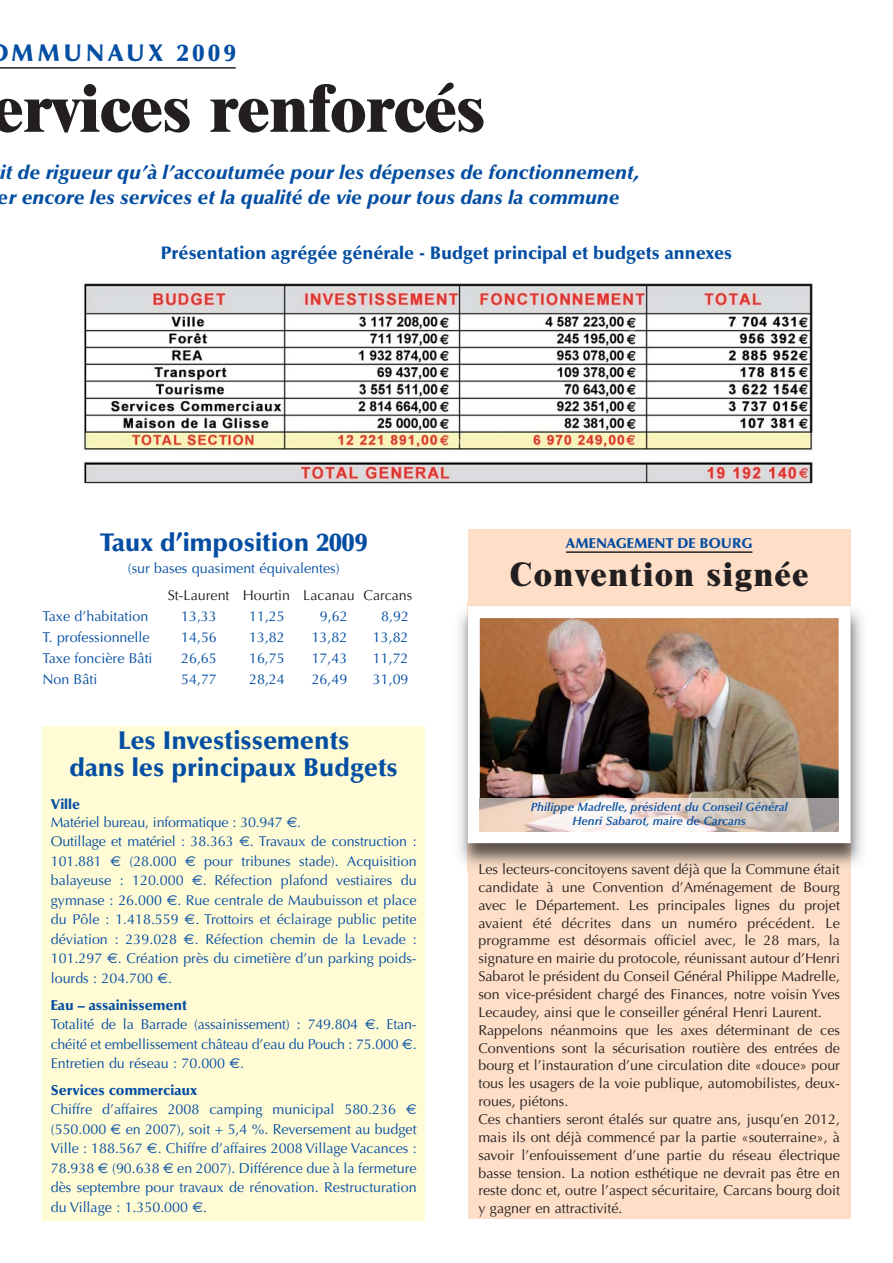
<style>
.page{position:relative;width:893px;height:1263px;background:#fff}
.page>*{position:absolute;margin:0;border:0;box-sizing:border-box;transform-origin:0 0}
.t1{font:800 66px "Times";color:#231f20}
.t2{font:800 33px "Times";letter-spacing:.05em;color:#231f20}
.t3{font:900 25.5px/27px "Optima";color:#034ea2;text-align:center}
.t4{font:900 24px "Optima";letter-spacing:.15em;color:#034ea2}
.t5{font:italic 900 19.5px/25.5px "Optima";color:#034ea2}
.t6{font:900 18px "Optima";color:#034ea2}
.t7{font:14.25px/19.5px "Optima";color:#034ea2}
.t8{font:14.25px/17.9px "Optima";color:#231f20}
.t9{font:900 14.25px "Optima";color:#034ea2}
.t10{font:italic 600 12px/14.7px "Optima";color:#034ea2;text-align:center}
.s1{font-weight:900}
.s2{font-family:"Euro Sans"}
</style>
<div class="page">
<hr style="left:0;top:67px;width:236px;height:2px;background:#231f20">
<img style="left:83px;top:283px;width:730px;height:201px">
<div style="left:42px;top:726px;width:383px;height:494px;background:#fffbd5"></div>
<div style="left:468px;top:529px;width:382px;height:690px;background:#fedec7"></div>
<img style="left:458px;top:601px;width:405px;height:272px">
<img style="left:481px;top:619px;width:356px;height:180px">
<div style="left:468px;top:606px;width:382px;height:237px;border:12px solid #fff"></div>
<img style="left:480px;top:799px;width:358px;height:32px">
<hr style="left:566px;top:551px;width:186px;height:2px;background:#231f20">
<h3 class="t4" style="left:11px;top:43px;width:226px">MMUNAUX 2009</h3>
<h1 class="t1" style="left:-8px;top:85px;width:494px">ervices renforcés</h1>
<h3 class="t5" style="left:-2px;top:161px;width:643px">it de rigueur qu’à l’accoutumée pour les dépenses de fonctionnement, er encore les services et la qualité de vie pour tous dans la commune</h3>
<p class="t6" style="left:161px;top:246px;width:572px">Présentation agrégée générale - Budget principal et budgets annexes</p>
<h3 class="t3" style="left:100px;top:531px;width:269px">Taux d’imposition 2009</h3>
<p class="t7" style="left:128px;top:560px;width:214px">(sur bases quasiment équivalentes)</p>
<p class="t8" style="left:168px;top:588px;width:246px">St-Laurent Hourtin Lacanau Carcans</p>
<p class="t7" style="left:42px;top:608px;width:107px">Taxe d’habitation</p>
<p class="t7" style="left:181px;top:608px;width:37px">13,33</p>
<p class="t7" style="left:249px;top:608px;width:37px">11,25</p>
<p class="t7" style="left:320px;top:608px;width:29px">9,62</p>
<p class="t7" style="left:381px;top:608px;width:29px">8,92</p>
<p class="t7" style="left:42px;top:629px;width:109px">T. professionnelle</p>
<p class="t7" style="left:181px;top:629px;width:37px">14,56</p>
<p class="t7" style="left:249px;top:629px;width:37px">13,82</p>
<p class="t7" style="left:312px;top:629px;width:37px">13,82</p>
<p class="t7" style="left:373px;top:629px;width:37px">13,82</p>
<p class="t7" style="left:42px;top:650px;width:112px">Taxe foncière Bâti</p>
<p class="t7" style="left:181px;top:650px;width:37px">26,65</p>
<p class="t7" style="left:249px;top:650px;width:37px">16,75</p>
<p class="t7" style="left:311px;top:650px;width:37px">17,43</p>
<p class="t7" style="left:373px;top:650px;width:37px">11,72</p>
<p class="t7" style="left:42px;top:671px;width:57px">Non Bâti</p>
<p class="t7" style="left:181px;top:671px;width:37px">54,77</p>
<p class="t7" style="left:249px;top:671px;width:37px">28,24</p>
<p class="t7" style="left:311px;top:671px;width:37px">26,49</p>
<p class="t7" style="left:373px;top:671px;width:37px">31,09</p>
<h3 class="t3" style="left:70px;top:730px;width:330px">Les Investissements<br>dans les principaux Budgets</h3>
<p class="t7" style="left:51px;top:796px;width:252px;line-height:18px"><span class="s1">Ville<br></span>Matériel bureau, informatique : 30.947 <span class="s2">€</span>.</p>
<p class="t7" style="left:51px;top:833px;width:367px;text-align:justify">Outillage et matériel : 38.363 <span class="s2">€</span>. Travaux de construction :<br>101.881 <span class="s2">€</span> (28.000 <span class="s2">€</span> pour tribunes stade). Acquisition balayeuse : 120.000 <span class="s2">€</span>. Réfection plafond vestiaires du gymnase : 26.000 <span class="s2">€</span>. Rue centrale de Maubuisson et place du Pôle : 1.418.559 <span class="s2">€</span>. Trottoirs et éclairage public petite déviation : 239.028 <span class="s2">€</span>. Réfection chemin de la Levade :<br>101.297 <span class="s2">€</span>. Création près du cimetière d’un parking poids&shy;lourds : 204.700 <span class="s2">€</span>.</p>
<p class="t7" style="left:51px;top:996px;width:367px"><span class="s1">Eau – assainissement<br></span>Totalité de la Barrade (assainissement) : 749.804 <span class="s2">€</span>. Etan&shy;chéité et embellissement château d’eau du Pouch : 75.000 <span class="s2">€</span>.<br>Entretien du réseau : 70.000 <span class="s2">€</span>.</p>
<p class="t7" style="left:51px;top:1082px;width:367px"><span class="s1">Services commerciaux<br></span>Chiffre d’affaires 2008 camping municipal 580.236 <span class="s2">€ </span>(550.000 <span class="s2">€</span> en 2007), soit + 5,4 %. Reversement au budget Ville : 188.567 <span class="s2">€</span>. Chiffre d’affaires 2008 Village Vacances :<br>78.938 <span class="s2">€</span> (90.638 <span class="s2">€</span> en 2007). Différence due à la fermeture dès septembre pour travaux de rénovation. Restructuration du Village : 1.350.000 <span class="s2">€</span>.</p>
<p class="t9" style="left:566px;top:537px;width:188px">AMENAGEMENT DE BOURG</p>
<h2 class="t2" style="left:510px;top:563px;width:300px">Convention signée</h2>
<p class="t10" style="left:530px;top:800px;width:258px">Philippe Madrelle, président du Conseil Général<br>Henri Sabarot, maire de Carcans</p>
<p class="t8" style="left:478px;top:862px;width:363px">Les lecteurs-concitoyens savent déjà que la Commune était candidate à une Convention d’Aménagement de Bourg avec le Département. Les principales lignes du projet avaient été décrites dans un numéro précédent. Le programme est désormais officiel avec, le 28 mars, la signature en mairie du protocole, réunissant autour d’Henri Sabarot le président du Conseil Général Philippe Madrelle, son vice-président chargé des Finances, notre voisin Yves Lecaudey, ainsi que le conseiller général Henri Laurent.<br>Rappelons néanmoins que les axes déterminant de ces Conventions sont la sécurisation routière des entrées de bourg et l’instauration d’une circulation dite «douce» pour tous les usagers de la voie publique, automobilistes, deux&shy;roues, piétons.<br>Ces chantiers seront étalés sur quatre ans, jusqu’en 2012, mais ils ont déjà commencé par la partie «souterraine», à savoir l’enfouissement d’une partie du réseau électrique basse tension. La notion esthétique ne devrait pas être en reste donc et, outre l’aspect sécuritaire, Carcans bourg doit y gagner en attractivité.</p>
</div>
